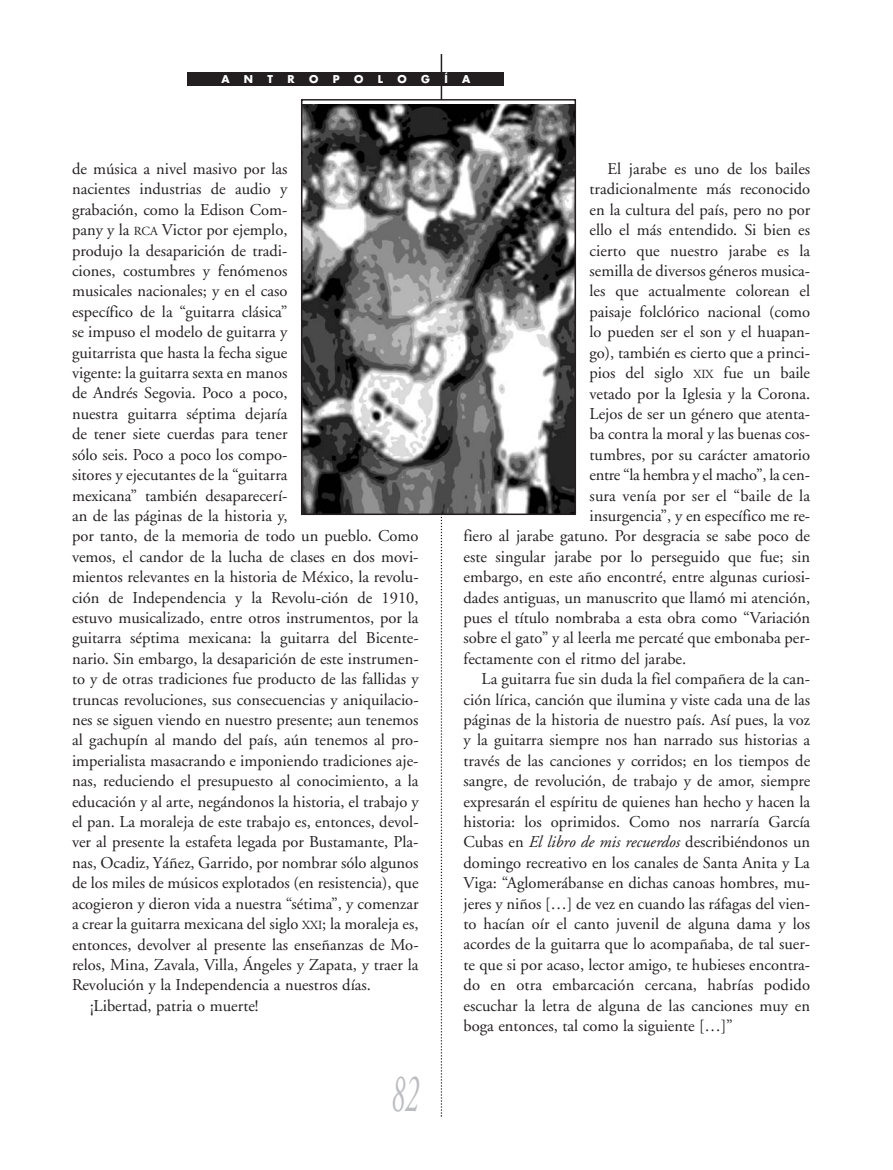
<style>
.page{position:relative;width:893px;height:1170px;background:#fff}
.page>*{position:absolute;margin:0;border:0;box-sizing:border-box;transform-origin:0 0}
.t1{font:italic 54px "Adobe Garamond";color:#bcbdc0;scale:.5 1}
.t2{font:16.5px "Adobe Garamond";color:#231f20}
.t3{font:16.5px "Adobe Garamond";letter-spacing:-.02em;color:#231f20}
.t4{font:700 10.5px "Futura";color:#fff}
.s1{font-size:12.3px}
.s2{font-style:italic}
</style>
<div class="page">
<hr style="left:441px;top:54px;width:1px;height:306px;background:#231f20">
<svg style="left:441px;top:515px;width:1px;height:601px"></svg>
<div style="left:188px;top:72px;width:316px;height:14px;background:#231f20"></div>
<img style="left:304px;top:105px;width:269px;height:407px">
<div style="left:301px;top:99px;width:275px;height:416px;border:2px solid #231f20"></div>
<p class="t4" style="left:221px;top:74px;width:10px">A</p>
<p class="t4" style="left:244px;top:74px;width:11px">N</p>
<p class="t4" style="left:268px;top:74px;width:7px">T</p>
<p class="t4" style="left:288px;top:74px;width:9px">R</p>
<p class="t4" style="left:309px;top:74px;width:11px">O</p>
<p class="t4" style="left:333px;top:74px;width:8px">P</p>
<p class="t4" style="left:354px;top:74px;width:11px">O</p>
<p class="t4" style="left:378px;top:74px;width:7px">L</p>
<p class="t4" style="left:397px;top:74px;width:11px">O</p>
<p class="t4" style="left:421px;top:74px;width:10px">G</p>
<p class="t4" style="left:444px;top:74px;width:5px">Í</p>
<p class="t4" style="left:462px;top:74px;width:10px">A</p>
<p class="t2" style="left:72px;top:162px;width:217px">de música a nivel masivo por las</p>
<p class="t2" style="left:72px;top:182px;width:217px">nacientes industrias de audio y</p>
<p class="t2" style="left:72px;top:203px;width:217px">grabación, como la Edison Com-</p>
<p class="t2" style="left:72px;top:223px;width:217px">pany y la <span class="s1">RCA</span> Victor por ejemplo,</p>
<p class="t2" style="left:72px;top:244px;width:217px">produjo la desaparición de tradi-</p>
<p class="t2" style="left:72px;top:264px;width:217px">ciones, costumbres y fenómenos</p>
<p class="t2" style="left:72px;top:284px;width:217px">musicales nacionales; y en el caso</p>
<p class="t2" style="left:72px;top:305px;width:217px">específico de la “guitarra clásica”</p>
<p class="t2" style="left:72px;top:325px;width:217px">se impuso el modelo de guitarra y</p>
<p class="t2" style="left:72px;top:346px;width:217px">guitarrista que hasta la fecha sigue</p>
<p class="t2" style="left:72px;top:366px;width:217px">vigente: la guitarra sexta en manos</p>
<p class="t2" style="left:72px;top:386px;width:217px">de Andrés Segovia. Poco a poco,</p>
<p class="t2" style="left:72px;top:407px;width:217px">nuestra guitarra séptima dejaría</p>
<p class="t2" style="left:72px;top:427px;width:217px">de tener siete cuerdas para tener</p>
<p class="t2" style="left:72px;top:448px;width:217px">sólo seis. Poco a poco los compo-</p>
<p class="t2" style="left:72px;top:468px;width:217px">sitores y ejecutantes de la “guitarra</p>
<p class="t2" style="left:72px;top:488px;width:217px">mexicana” también desaparecerí-</p>
<p class="t2" style="left:72px;top:509px;width:217px">an de las páginas de la historia y,</p>
<p class="t2" style="left:72px;top:529px;width:348px">por tanto, de la memoria de todo un pueblo. Como</p>
<p class="t2" style="left:72px;top:550px;width:348px">vemos, el candor de la lucha de clases en dos movi-</p>
<p class="t2" style="left:72px;top:570px;width:348px">mientos relevantes en la historia de México, la revolu-</p>
<p class="t2" style="left:72px;top:590px;width:348px">ción de Independencia y la Revolu-ción de 1910,</p>
<p class="t2" style="left:72px;top:611px;width:348px">estuvo musicalizado, entre otros instrumentos, por la</p>
<p class="t2" style="left:72px;top:631px;width:348px">guitarra séptima mexicana: la guitarra del Bicente-</p>
<p class="t2" style="left:72px;top:652px;width:348px">nario. Sin embargo, la desaparición de este instrumen-</p>
<p class="t2" style="left:72px;top:672px;width:348px">to y de otras tradiciones fue producto de las fallidas y</p>
<p class="t2" style="left:72px;top:692px;width:348px">truncas revoluciones, sus consecuencias y aniquilacio-</p>
<p class="t2" style="left:72px;top:713px;width:348px">nes se siguen viendo en nuestro presente; aun tenemos</p>
<p class="t2" style="left:72px;top:733px;width:348px">al gachupín al mando del país, aún tenemos al pro-</p>
<p class="t2" style="left:72px;top:754px;width:348px">imperialista masacrando e imponiendo tradiciones aje-</p>
<p class="t2" style="left:72px;top:774px;width:348px">nas, reduciendo el presupuesto al conocimiento, a la</p>
<p class="t2" style="left:72px;top:794px;width:348px">educación y al arte, negándonos la historia, el trabajo y</p>
<p class="t2" style="left:72px;top:815px;width:348px">el pan. La moraleja de este trabajo es, entonces, devol-</p>
<p class="t2" style="left:72px;top:835px;width:348px">ver al presente la estafeta legada por Bustamante, Pla-</p>
<p class="t2" style="left:72px;top:855px;width:348px">nas, Ocadiz, Yáñez, Garrido, por nombrar sólo algunos</p>
<p class="t2" style="left:72px;top:876px;width:348px">de los miles de músicos explotados (en resistencia), que</p>
<p class="t2" style="left:72px;top:896px;width:348px">acogieron y dieron vida a nuestra “sétima”, y comenzar</p>
<p class="t2" style="left:72px;top:917px;width:348px">a crear la guitarra mexicana del siglo <span class="s1">XXI</span>; la moraleja es,</p>
<p class="t2" style="left:72px;top:937px;width:348px">entonces, devolver al presente las enseñanzas de Mo-</p>
<p class="t2" style="left:72px;top:958px;width:348px">relos, Mina, Zavala, Villa, Ángeles y Zapata, y traer la</p>
<p class="t2" style="left:72px;top:978px;width:301px">Revolución y la Independencia a nuestros días.</p>
<p class="t2" style="left:90px;top:998px;width:170px">¡Libertad, patria o muerte!</p>
<h1 class="t1" style="left:392px;top:1071px;width:55px">82</h1>
<p class="t2" style="left:608px;top:162px;width:204px">El jarabe es uno de los bailes</p>
<p class="t2" style="left:590px;top:182px;width:222px">tradicionalmente más reconocido</p>
<p class="t2" style="left:590px;top:203px;width:222px">en la cultura del país, pero no por</p>
<p class="t2" style="left:590px;top:223px;width:222px">ello el más entendido. Si bien es</p>
<p class="t2" style="left:590px;top:244px;width:222px">cierto que nuestro jarabe es la</p>
<p class="t2" style="left:590px;top:264px;width:222px">semilla de diversos géneros musica-</p>
<p class="t2" style="left:590px;top:284px;width:222px">les que actualmente colorean el</p>
<p class="t2" style="left:590px;top:305px;width:222px">paisaje folclórico nacional (como</p>
<p class="t2" style="left:590px;top:325px;width:222px">lo pueden ser el son y el huapan-</p>
<p class="t2" style="left:590px;top:346px;width:222px">go), también es cierto que a princi-</p>
<p class="t2" style="left:590px;top:366px;width:222px">pios del siglo <span class="s1">XIX</span> fue un baile</p>
<p class="t2" style="left:589px;top:386px;width:222px">vetado por la Iglesia y la Corona.</p>
<p class="t2" style="left:589px;top:407px;width:222px">Lejos de ser un género que atenta-</p>
<p class="t2" style="left:589px;top:427px;width:222px">ba contra la moral y las buenas cos-</p>
<p class="t2" style="left:589px;top:448px;width:222px">tumbres, por su carácter amatorio</p>
<p class="t3" style="left:589px;top:468px;width:222px">entre “la hembra y el macho”, la cen-</p>
<p class="t2" style="left:589px;top:488px;width:222px">sura venía por ser el “baile de la</p>
<p class="t2" style="left:589px;top:509px;width:222px">insurgencia”, y en específico me re-</p>
<p class="t2" style="left:464px;top:529px;width:348px">fiero al jarabe gatuno. Por desgracia se sabe poco de</p>
<p class="t2" style="left:464px;top:550px;width:348px">este singular jarabe por lo perseguido que fue; sin</p>
<p class="t2" style="left:464px;top:570px;width:348px">embargo, en este año encontré, entre algunas curiosi-</p>
<p class="t2" style="left:464px;top:590px;width:348px">dades antiguas, un manuscrito que llamó mi atención,</p>
<p class="t2" style="left:464px;top:611px;width:348px">pues el título nombraba a esta obra como “Variación</p>
<p class="t2" style="left:464px;top:631px;width:348px">sobre el gato” y al leerla me percaté que embonaba per-</p>
<p class="t2" style="left:464px;top:652px;width:224px">fectamente con el ritmo del jarabe.</p>
<p class="t2" style="left:482px;top:672px;width:330px">La guitarra fue sin duda la fiel compañera de la can-</p>
<p class="t2" style="left:464px;top:692px;width:348px">ción lírica, canción que ilumina y viste cada una de las</p>
<p class="t2" style="left:464px;top:713px;width:348px">páginas de la historia de nuestro país. Así pues, la voz</p>
<p class="t2" style="left:464px;top:733px;width:348px">y la guitarra siempre nos han narrado sus historias a</p>
<p class="t2" style="left:464px;top:754px;width:348px">través de las canciones y corridos; en los tiempos de</p>
<p class="t2" style="left:464px;top:774px;width:348px">sangre, de revolución, de trabajo y de amor, siempre</p>
<p class="t2" style="left:464px;top:794px;width:348px">expresarán el espíritu de quienes han hecho y hacen la</p>
<p class="t2" style="left:464px;top:815px;width:348px">historia: los oprimidos. Como nos narraría García</p>
<p class="t2" style="left:464px;top:835px;width:348px">Cubas en <span class="s2">El libro de mis recuerdos</span> describiéndonos un</p>
<p class="t2" style="left:464px;top:856px;width:348px">domingo recreativo en los canales de Santa Anita y La</p>
<p class="t2" style="left:464px;top:876px;width:348px">Viga: “Aglomerábanse en dichas canoas hombres, mu-</p>
<p class="t2" style="left:464px;top:896px;width:348px">jeres y niños […] de vez en cuando las ráfagas del vien-</p>
<p class="t2" style="left:464px;top:917px;width:348px">to hacían oír el canto juvenil de alguna dama y los</p>
<p class="t2" style="left:464px;top:937px;width:348px">acordes de la guitarra que lo acompañaba, de tal suer-</p>
<p class="t2" style="left:464px;top:958px;width:348px">te que si por acaso, lector amigo, te hubieses encontra-</p>
<p class="t2" style="left:464px;top:978px;width:348px">do en otra embarcación cercana, habrías podido</p>
<p class="t2" style="left:464px;top:998px;width:348px">escuchar la letra de alguna de las canciones muy en</p>
<p class="t2" style="left:464px;top:1019px;width:271px">boga entonces, tal como la siguiente […]”</p>
</div>
